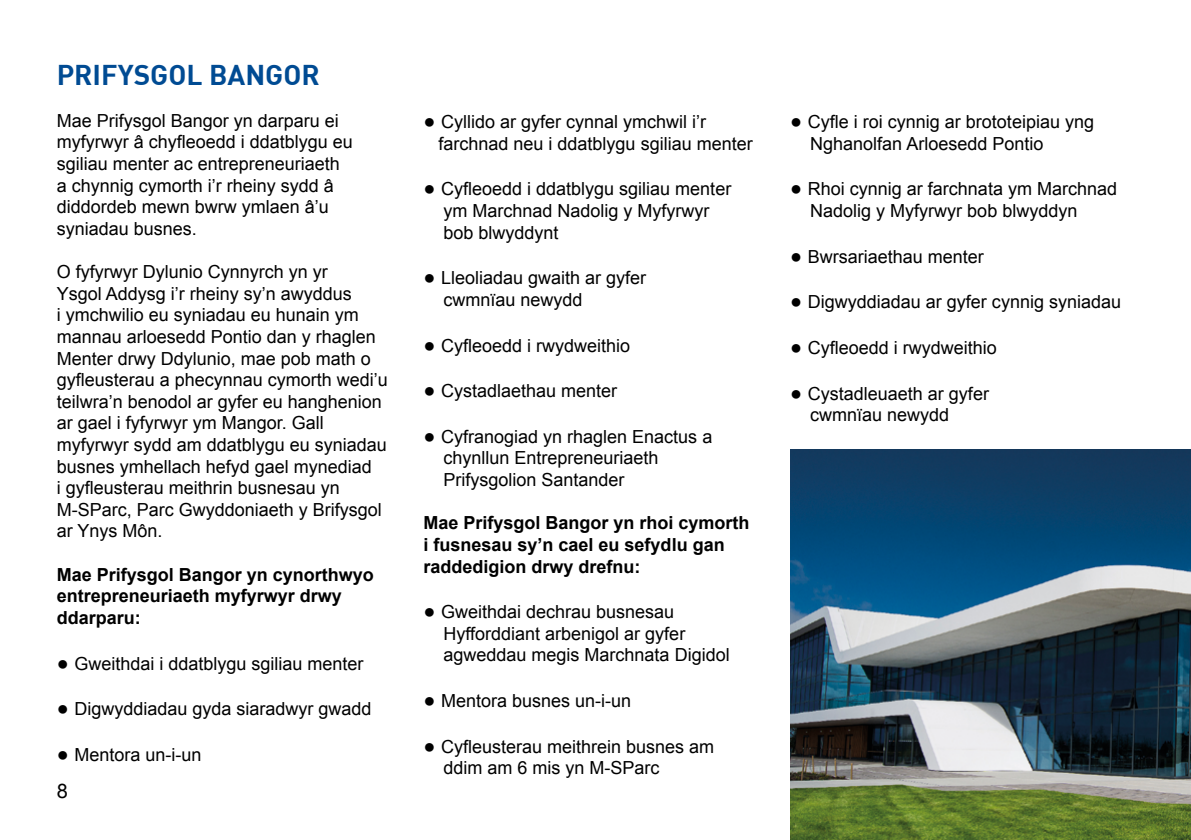
<style>
.page{position:relative;width:1191px;height:840px;background:#fff}
.page>*{position:absolute;margin:0;border:0;box-sizing:border-box;transform-origin:0 0}
.t1{font:700 28px "DIN";color:#004b93}
.t2{font:20px "Arial";color:#000}
.t3{font:18px/21.6px "Arial";color:#000}
.t4{font:700 18px/21.6px "Arial";color:#000}
.s1{font-size:20px}
</style>
<div class="page">
<img style="left:790px;top:449px;width:401px;height:390px">
<h1 class="t1" style="left:57px;top:57px;width:264px">PRIFYSGOL BANGOR</h1>
<p class="t3" style="left:57px;top:110px;width:298px">Mae Prifysgol Bangor yn darparu ei myfyrwyr â chyfleoedd i ddatblygu eu sgiliau menter ac entrepreneuriaeth a chynnig cymorth i’r rheiny sydd â diddordeb mewn bwrw ymlaen â’u syniadau busnes.</p>
<p class="t3" style="left:57px;top:261px;width:333px">O fyfyrwyr Dylunio Cynnyrch yn yr<br>Ysgol Addysg i’r rheiny sy’n awyddus<br>i ymchwilio eu syniadau eu hunain ym mannau arloesedd Pontio dan y rhaglen Menter drwy Ddylunio, mae pob math o gyfleusterau a phecynnau cymorth wedi’u teilwra’n benodol ar gyfer eu hanghenion ar gael i fyfyrwyr ym Mangor. Gall myfyrwyr sydd am ddatblygu eu syniadau busnes ymhellach hefyd gael mynediad<br>i gyfleusterau meithrin busnesau yn M-SParc, Parc Gwyddoniaeth y Brifysgol ar Ynys Môn.</p>
<p class="t4" style="left:57px;top:564px;width:319px">Mae Prifysgol Bangor yn cynorthwyo entrepreneuriaeth myfyrwyr drwy ddarparu:</p>
<p class="t3" style="left:57px;top:652px;width:308px"><span class="s1">●</span> Gweithdai i ddatblygu sgiliau menter</p>
<p class="t3" style="left:57px;top:698px;width:316px"><span class="s1">●</span> Digwyddiadau gyda siaradwyr gwadd</p>
<p class="t3" style="left:57px;top:743px;width:146px"><span class="s1">●</span> Mentora un-i-un</p>
<p class="t2" style="left:57px;top:777px;width:13px">8</p>
<p class="t3" style="left:438px;top:111px;width:316px;text-indent:-15px"><span class="s1">●</span> Cyllido ar gyfer cynnal ymchwil i’r farchnad neu i ddatblygu sgiliau menter</p>
<p class="t3" style="left:443px;top:178px;width:289px;text-indent:-20px"><span class="s1">●</span> Cyfleoedd i ddatblygu sgiliau menter ym Marchnad Nadolig y Myfyrwyr bob blwyddynt</p>
<p class="t3" style="left:443px;top:267px;width:204px;text-indent:-20px"><span class="s1">●</span> Lleoliadau gwaith ar gyfer cwmnïau newydd</p>
<p class="t3" style="left:423px;top:334px;width:208px"><span class="s1">●</span> Cyfleoedd i rwydweithio</p>
<p class="t3" style="left:423px;top:380px;width:195px"><span class="s1">●</span> Cystadlaethau menter</p>
<p class="t3" style="left:443px;top:425px;width:270px;text-indent:-20px"><span class="s1">●</span> Cyfranogiad yn rhaglen Enactus a chynllun Entrepreneuriaeth<br>Prifysgolion Santander</p>
<p class="t4" style="left:423px;top:512px;width:328px">Mae Prifysgol Bangor yn rhoi cymorth i fusnesau sy’n cael eu sefydlu gan raddedigion drwy drefnu:</p>
<p class="t3" style="left:443px;top:601px;width:288px;text-indent:-20px"><span class="s1">●</span> Gweithdai dechrau busnesau<br>Hyfforddiant arbenigol ar gyfer agweddau megis Marchnata Digidol</p>
<p class="t3" style="left:423px;top:689px;width:209px"><span class="s1">●</span> Mentora busnes un-i-un</p>
<p class="t3" style="left:443px;top:735px;width:272px;text-indent:-20px"><span class="s1">●</span> Cyfleusterau meithrein busnes am ddim am 6 mis yn M-SParc</p>
<p class="t3" style="left:810px;top:111px;width:285px;text-indent:-20px"><span class="s1">●</span> Cyfle i roi cynnig ar brototeipiau yng<br>Nghanolfan Arloesedd Pontio</p>
<p class="t3" style="left:810px;top:178px;width:308px;text-indent:-20px"><span class="s1">●</span> Rhoi cynnig ar farchnata ym Marchnad<br>Nadolig y Myfyrwyr bob blwyddyn</p>
<p class="t3" style="left:790px;top:245px;width:195px"><span class="s1">●</span> Bwrsariaethau menter</p>
<p class="t3" style="left:790px;top:291px;width:332px"><span class="s1">●</span> Digwyddiadau ar gyfer cynnig syniadau</p>
<p class="t3" style="left:790px;top:337px;width:208px"><span class="s1">●</span> Cyfleoedd i rwydweithio</p>
<p class="t3" style="left:810px;top:382px;width:180px;text-indent:-20px"><span class="s1">●</span> Cystadleuaeth ar gyfer cwmnïau newydd</p>
</div>
